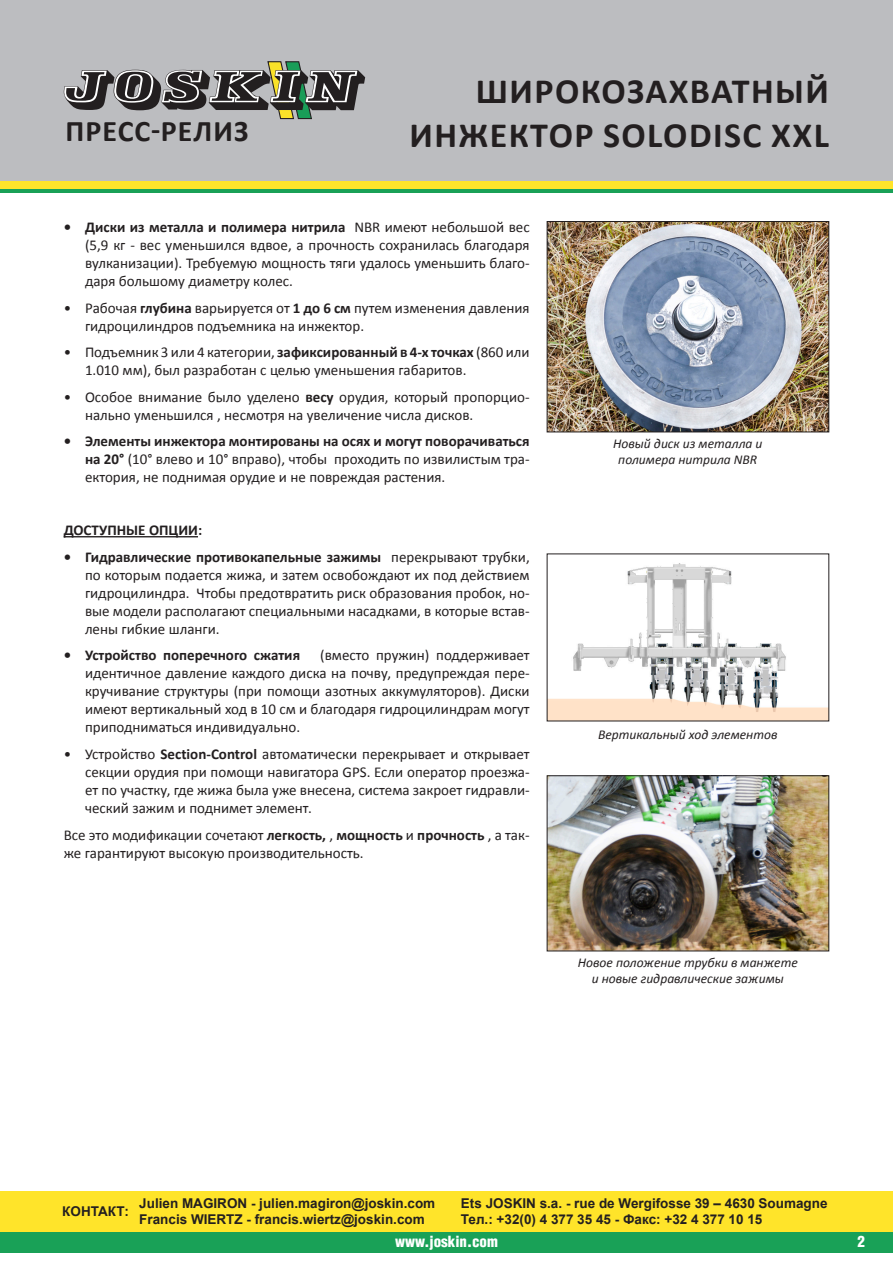
<style>
.page{position:relative;width:893px;height:1263px;background:#fff}
.page>*{position:absolute;margin:0;border:0;box-sizing:border-box;transform-origin:0 0}
.t1{font:700 35.7px/43.2px "Calibri";letter-spacing:.04em;color:#231f20;text-align:right}
.t2{font:700 30px "Calibri";letter-spacing:.04em;color:#231f20}
.t3{font:15px/18px "Calibri";color:#231f20;text-align:justify}
.t4{font:700 15px "Calibri";color:#231f20}
.t5{font:900 condensed 15px "Helvetica LT Std";color:#fff}
.t6{font:700 13.5px/16.2px "Arial";color:#231f20}
.t7{font:italic 13.5px/16.2px "Calibri";color:#231f20;text-align:center}
.s1{font-weight:700}
</style>
<div class="page">
<div style="left:0;top:1229px;width:893px;height:23px;background:#19a157"></div>
<hr style="left:0;top:189px;width:893px;height:4px;background:#19a157">
<div style="left:0;top:1191px;width:893px;height:40px;background:#ffe42a"></div>
<div style="left:0;top:180px;width:893px;height:9px;background:#ffe42a"></div>
<div style="left:0;top:0;width:893px;height:181px;background:#bcbdc0"></div>
<svg style="left:64px;top:61px;width:301px;height:58px"></svg>
<hr style="left:64px;top:536px;width:134px;height:1px;background:#231f20">
<img style="left:549px;top:223px;width:278px;height:207px">
<div style="left:547px;top:221px;width:282px;height:211px;border:1px solid #231f20"></div>
<img style="left:549px;top:563px;width:278px;height:156px">
<img style="left:549px;top:777px;width:278px;height:172px">
<div style="left:547px;top:775px;width:282px;height:176px;border:1px solid #231f20"></div>
<h2 class="t2" style="left:65px;top:111px;width:185px">ПРЕСС-РЕЛИЗ</h2>
<h1 class="t1" style="left:409px;top:70px;width:421px">ШИРОКОЗАХВАТНЫЙ<br>ИНЖЕКТОР SOLODISC XXL</h1>
<p class="t3" style="left:85px;top:218px;width:446px;text-indent:-21px"><span class="s1">• Диски из металла и полимера нитрила</span> NBR имеют небольшой вес (5,9 кг - вес уменьшился вдвое, а прочность сохранилась благодаря вулканизации). Требуемую мощность тяги удалось уменьшить благо&shy;даря большому диаметру колес.</p>
<p class="t3" style="left:85px;top:299px;width:446px;text-indent:-21px">• Рабочая <span class="s1">глубина</span> варьируется от <span class="s1">1 до 6 см</span> путем изменения давления гидроцилиндров подъемника на инжектор.</p>
<p class="t3" style="left:85px;top:343px;width:446px;text-indent:-21px">• Подъемник 3 или 4 категории, <span class="s1">зафиксированный в 4-х точках</span> (860 или<br>1.010 мм), был разработан с целью уменьшения габаритов.</p>
<p class="t3" style="left:85px;top:388px;width:446px;text-indent:-21px">• Особое внимание было уделено <span class="s1">весу</span> орудия, который пропорцио&shy;нально уменьшился , несмотря на увеличение числа дисков.</p>
<p class="t3" style="left:85px;top:432px;width:446px;text-indent:-21px"><span class="s1">• Элементы инжектора монтированы на осях и могут поворачиваться на 20°</span> (10° влево и 10° вправо), чтобы проходить по извилистым тра&shy;ектория, не поднимая орудие и не повреждая растения.</p>
<p class="t4" style="left:64px;top:521px;width:140px">ДОСТУПНЫЕ ОПЦИИ:</p>
<p class="t3" style="left:85px;top:548px;width:446px;text-indent:-21px"><span class="s1">• Гидравлические противокапельные зажимы</span> перекрывают трубки, по которым подается жижа, и затем освобождают их под действием гидроцилиндра. Чтобы предотвратить риск образования пробок, но&shy;вые модели располагают специальными насадками, в которые встав&shy;лены гибкие шланги.</p>
<p class="t4" style="left:64px;top:646px;width:238px">• Устройство поперечного сжатия</p>
<p class="t3" style="left:85px;top:646px;width:446px;text-indent:235px">(вместо пружин) поддерживает идентичное давление каждого диска на почву, предупреждая пере&shy;кручивание структуры (при помощи азотных аккумуляторов). Диски имеют вертикальный ход в 10 см и благодаря гидроцилиндрам могут приподниматься индивидуально.</p>
<p class="t3" style="left:85px;top:745px;width:446px;text-indent:-21px">• Устройство <span class="s1">Section-Control</span> автоматически перекрывает и открывает секции орудия при помощи навигатора GPS. Если оператор проезжа&shy;ет по участку, где жижа была уже внесена, система закроет гидравли&shy;ческий зажим и поднимет элемент.</p>
<p class="t3" style="left:64px;top:825px;width:467px">Все это модификации сочетают <span class="s1">легкость,</span> , <span class="s1">мощность</span> и <span class="s1">прочность</span> , а так&shy;же гарантируют высокую производительность.</p>
<p class="t7" style="left:613px;top:435px;width:151px">Новый диск из металла и полимера нитрила NBR</p>
<p class="t7" style="left:598px;top:725px;width:181px">Вертикальный ход элементов</p>
<p class="t7" style="left:578px;top:954px;width:221px">Новое положение трубки в манжете и новые гидравлические зажимы</p>
<p class="t6" style="left:62px;top:1204px;width:68px">КОНТАКТ:</p>
<p class="t6" style="left:139px;top:1195px;width:297px">Julien MAGIRON - julien.magiron@joskin.com<br>Francis WIERTZ - francis.wiertz@joskin.com</p>
<p class="t6" style="left:461px;top:1195px;width:368px">Ets JOSKIN s.a. - rue de Wergifosse 39 – 4630 Soumagne<br>Тел.: +32(0) 4 377 35 45 - Факс: +32 4 377 10 15</p>
<p class="t5" style="left:395px;top:1232px;width:104px">www.joskin.com</p>
<p class="t5" style="left:857px;top:1232px;width:9px">2</p>
</div>
